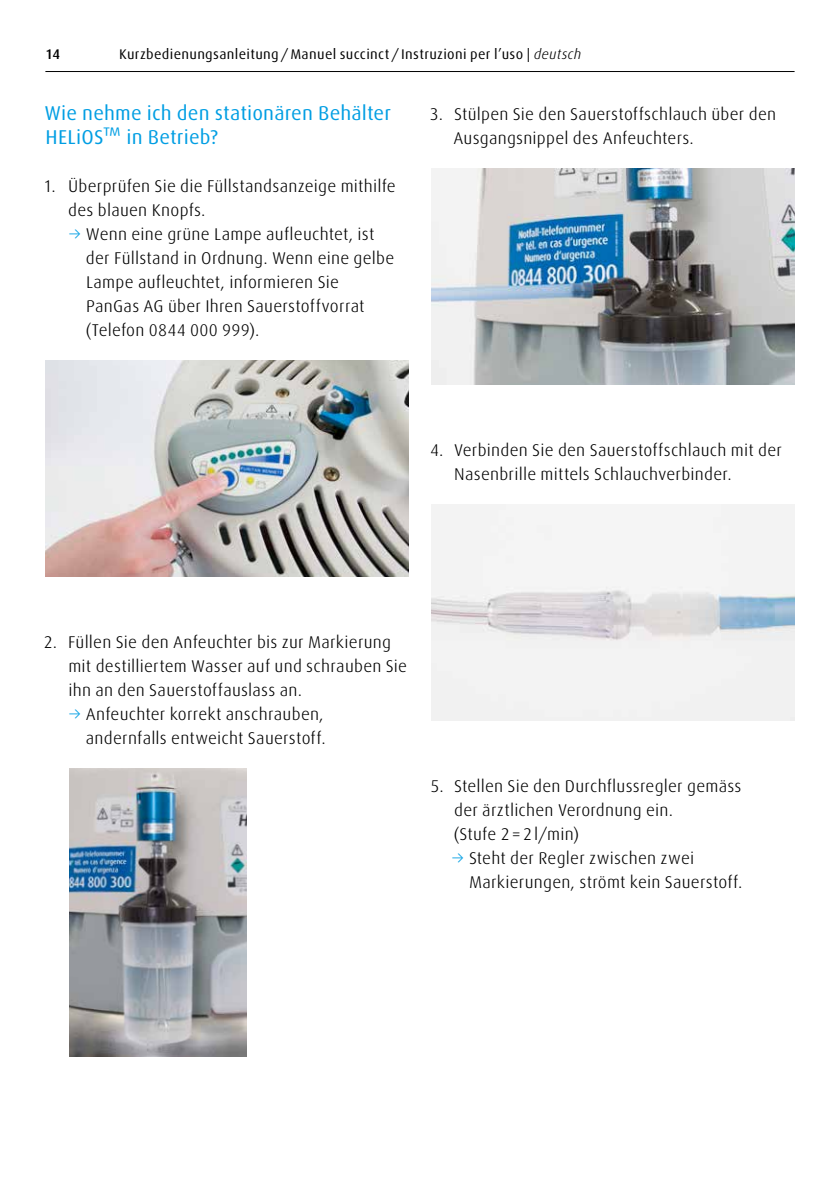
<style>
.page{position:relative;width:840px;height:1191px;background:#fff}
.page>*{position:absolute;margin:0;border:0;box-sizing:border-box;transform-origin:0 0}
.t1{font:20px/24px "Linde Dax Global";letter-spacing:.005em;color:#009ee3}
.t2{font:300 17px/24px "Linde Dax Global";letter-spacing:.01em;color:#000}
.t3{font:14px "Linde Dax Global";letter-spacing:.02em;color:#000}
.t4{font:500 14px "Linde Dax Global";color:#000}
.s1{font-weight:300;font-style:italic}
.s2{color:#009ee3}
</style>
<div class="page">
<hr style="left:45px;top:71px;width:749px;height:1px;background:#000">
<img style="left:45px;top:360px;width:363px;height:216px">
<img style="left:69px;top:768px;width:177px;height:288px">
<img style="left:431px;top:168px;width:363px;height:216px">
<img style="left:431px;top:504px;width:363px;height:216px">
<p class="t4" style="left:45px;top:46px;width:16px">14</p>
<p class="t3" style="left:119px;top:46px;width:463px">Kurzbedienungsanleitung/Manuel succinct/Instruzioni per l’uso | <span class="s1">deutsch</span></p>
<p class="t1" style="left:44px;top:101px;width:348px">Wie nehme ich den stationären Behälter<br>HELiOS™ in Betrieb?</p>
<p class="t2" style="left:68px;top:174px;width:329px;text-indent:-25px">1. Überprüfen Sie die Füllstandsanzeige mithilfe des blauen Knopfs.</p>
<p class="t2" style="left:85px;top:222px;width:310px;text-indent:-17px"><span class="s2">→</span> Wenn eine grüne Lampe aufleuchtet, ist der Füllstand in Ordnung. Wenn eine gelbe Lampe aufleuchtet, informieren Sie PanGas AG über Ihren Sauerstoffvorrat (Telefon 0844 000 999).</p>
<p class="t2" style="left:453px;top:102px;width:324px;text-indent:-24px">3. Stülpen Sie den Sauerstoffschlauch über den<br>Ausgangsnippel des Anfeuchters.</p>
<p class="t2" style="left:454px;top:438px;width:329px;text-indent:-24px">4. Verbinden Sie den Sauerstoffschlauch mit der<br>Nasenbrille mittels Schlauchverbinder.</p>
<p class="t2" style="left:68px;top:630px;width:340px;text-indent:-24px">2. Füllen Sie den Anfeuchter bis zur Markierung mit destilliertem Wasser auf und schrauben Sie ihn an den Sauerstoffauslass an.</p>
<p class="t2" style="left:68px;top:702px;width:257px;text-align:right"><span class="s2">→</span> Anfeuchter korrekt anschrauben, andernfalls entweicht Sauerstoff.</p>
<p class="t2" style="left:453px;top:774px;width:289px;text-indent:-23px">5. Stellen Sie den Durchflussregler gemäss der ärztlichen Verordnung ein.<br>(Stufe 2=2l/min)</p>
<p class="t2" style="left:468px;top:846px;width:272px;text-indent:-18px"><span class="s2">→</span> Steht der Regler zwischen zwei<br>Markierungen, strömt kein Sauerstoff.</p>
</div>
